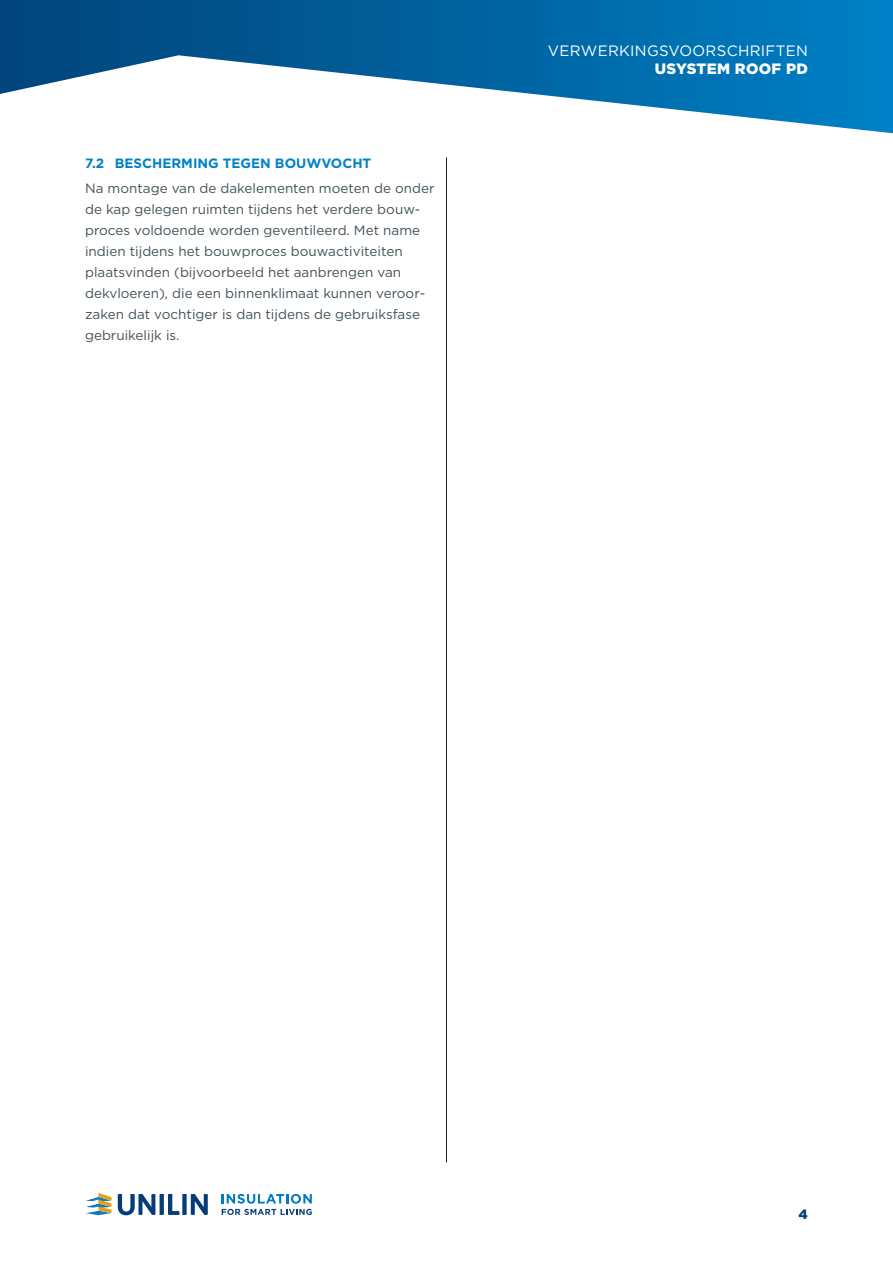
<style>
.page{position:relative;width:893px;height:1263px;background:#fff}
.page>*{position:absolute;margin:0;border:0;box-sizing:border-box;transform-origin:0 0}
.t1{font:15px "Gotham";letter-spacing:.02em;color:#fff}
.t2{font:900 15px "Gotham";letter-spacing:.02em;color:#fff}
.body{font:13.5px/21px "Gotham";color:#425159}
.titel_02{font:700 13.5px "Gotham";color:#0082c9}
.t3{font:900 13.5px "Gotham";color:#01437b}
</style>
<div class="page">
<svg style="left:0;top:0;width:893px;height:55px;background:#00619e"></svg>
<svg style="left:86px;top:1193px;width:25px;height:22px"></svg>
<svg style="left:118px;top:1194px;width:90px;height:21px"></svg>
<svg style="left:222px;top:1194px;width:90px;height:21px"></svg>
<svg style="left:0;top:55px;width:893px;height:79px"></svg>
<hr style="left:446px;top:157px;width:1px;height:1005px;background:#231f20">
<p class="titel_02" style="left:85px;top:154px;width:288px">7.2 BESCHERMING TEGEN BOUWVOCHT</p>
<p class="body" style="left:85px;top:178px;width:351px">Na montage van de dakelementen moeten de onder de kap gelegen ruimten tijdens het verdere bouw&shy;proces voldoende worden geventileerd. Met name indien tijdens het bouwproces bouwactiviteiten plaatsvinden (bijvoorbeeld het aanbrengen van dekvloeren), die een binnenklimaat kunnen veroor&shy;zaken dat vochtiger is dan tijdens de gebruiksfase gebruikelijk is.</p>
<p class="t1" style="left:548px;top:41px;width:261px">VERWERKINGSVOORSCHRIFTEN</p>
<p class="t2" style="left:655px;top:58px;width:154px">USYSTEM ROOF PD</p>
<p class="t3" style="left:799px;top:1205px;width:11px">4</p>
</div>
